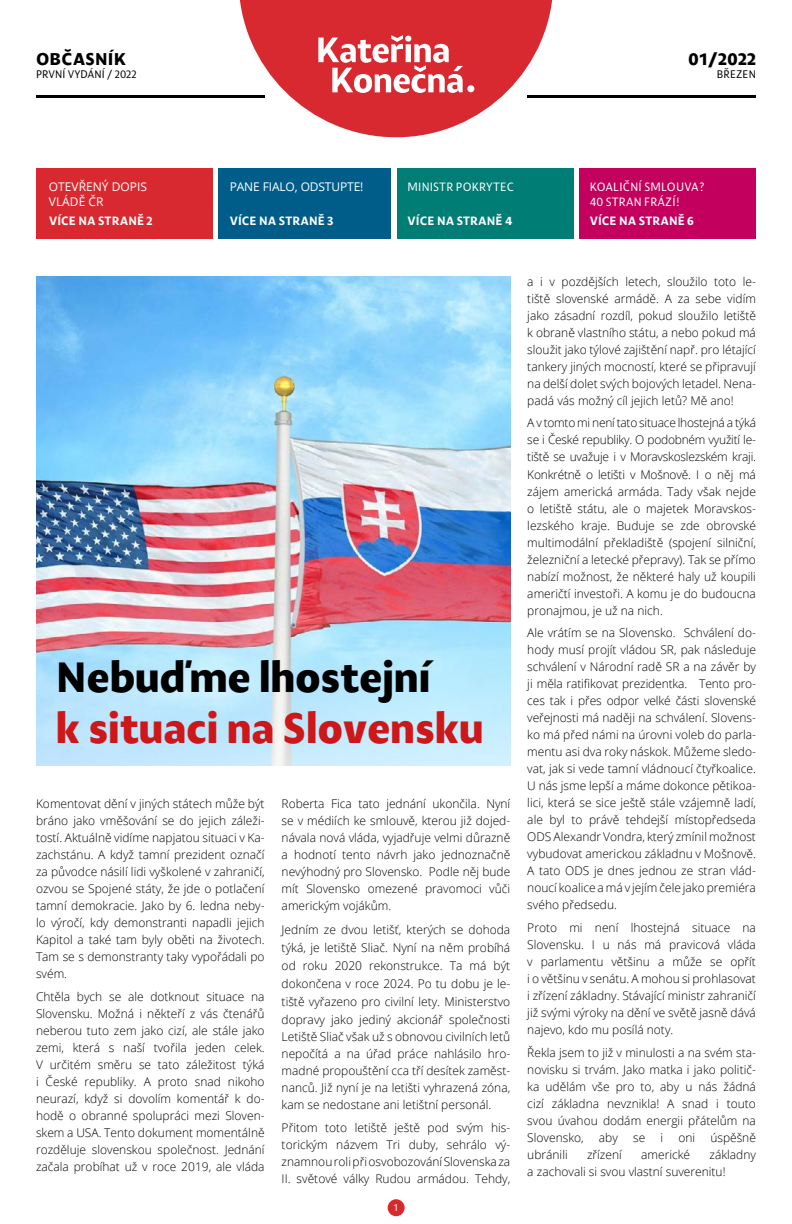
<style>
.page{position:relative;width:792px;height:1224px;background:#fff}
.page>*{position:absolute;margin:0;border:0;box-sizing:border-box;transform-origin:0 0}
.t1{font:900 42.2px "Modal";color:#cd1719}
.t2{font:900 42.2px "Modal";color:#000}
.t3{font:900 17px "Modal";letter-spacing:.01em;color:#000}
.t4{font:300 12px/17px "Open Sans";color:#000;text-align:justify}
.t5{font:700 12px "Modal";letter-spacing:.01em;color:#fff}
.t6{font:12px/14.4px "Modal";letter-spacing:.02em;color:#fff}
.t7{font:12px/14.4px "Open Sans";color:#fff}
.t8{font:11px "Modal";letter-spacing:.01em;color:#000}
.t9{font:10px "Modal";color:#fff}
</style>
<div class="page">
<div style="left:388px;top:1199px;width:17px;height:17px;background:#d82930;border-radius:50%"></div>
<hr style="left:36px;top:95px;width:229px;height:3px;background:#000">
<hr style="left:527px;top:95px;width:229px;height:3px;background:#000">
<div style="left:219px;top:168px;width:172px;height:70px;background:#005d89"></div>
<div style="left:580px;top:168px;width:176px;height:70px;background:#c3005d"></div>
<div style="left:36px;top:168px;width:176px;height:70px;background:#d82930"></div>
<div style="left:397px;top:168px;width:176px;height:70px;background:#007d75"></div>
<img style="left:36px;top:276px;width:474px;height:232px">
<img style="left:36px;top:508px;width:474px;height:258px">
<svg style="left:239px;top:0;width:314px;height:137px;fill:#d82930"></svg>
<div style="left:467px;top:85px;width:7px;height:7px;background:#fff;border-radius:50%"></div>
<svg style="left:318px;top:35px;width:145px;height:58px"></svg>
<h2 class="t3" style="left:36px;top:45px;width:91px">OBČASNÍK</h2>
<h2 class="t3" style="left:688px;top:45px;width:69px">01/2022</h2>
<p class="t8" style="left:36px;top:66px;width:102px">PRVNÍ VYDÁNÍ / 2022</p>
<p class="t8" style="left:717px;top:66px;width:40px">BŘEZEN</p>
<p class="t7" style="left:49px;top:179px;width:100px">OTEVŘENÝ DOPIS<br>VLÁDĚ ČR</p>
<p class="t5" style="left:49px;top:211px;width:105px">VÍCE NA STRANĚ 2</p>
<p class="t7" style="left:230px;top:179px;width:135px">PANE FIALO, ODSTUPTE!</p>
<p class="t5" style="left:230px;top:211px;width:105px">VÍCE NA STRANĚ 3</p>
<p class="t6" style="left:408px;top:179px;width:108px">MINISTR POKRYTEC</p>
<p class="t5" style="left:408px;top:211px;width:106px">VÍCE NA STRANĚ 4</p>
<p class="t6" style="left:590px;top:179px;width:117px">KOALIČNÍ SMLOUVA?<br>40 STRAN FRÁZÍ!</p>
<p class="t5" style="left:590px;top:211px;width:106px">VÍCE NA STRANĚ 6</p>
<h1 class="t2" style="left:56px;top:642px;width:376px">Nebuďme lhostejní</h1>
<h1 class="t1" style="left:56px;top:693px;width:430px">k situaci na Slovensku</h1>
<p class="t4" style="left:36px;top:795px;width:230px">Komentovat dění v jiných státech může být bráno jako vměšování se do jejich záleži&shy;tostí. Aktuálně vidíme napjatou situaci v Ka&shy;zachstánu. A když tamní prezident označí za původce násilí lidi vyškolené v zahraničí, ozvou se Spojené státy, že jde o potlačení tamní demokracie. Jako by 6. ledna neby&shy;lo výročí, kdy demonstranti napadli jejich Kapitol a také tam byly oběti na životech.<br>Tam se s demonstranty taky vypořádali po svém.</p>
<p class="t4" style="left:36px;top:988px;width:230px">Chtěla bych se ale dotknout situace na Slovensku. Možná i někteří z vás čtenářů neberou tuto zem jako cizí, ale stále jako zemi, která s naší tvořila jeden celek.<br>V určitém směru se tato záležitost týká i České republiky. A proto snad nikoho neurazí, když si dovolím komentář k do&shy;hodě o obranné spolupráci mezi Sloven&shy;skem a USA. Tento dokument momentálně rozděluje slovenskou společnost. Jednání začala probíhat už v roce 2019, ale vláda</p>
<p class="t4" style="left:282px;top:795px;width:230px">Roberta Fica tato jednání ukončila. Nyní se v médiích ke smlouvě, kterou již dojed&shy;návala nová vláda, vyjadřuje velmi důrazně a hodnotí tento návrh jako jednoznačně nevýhodný pro Slovensko. Podle něj bude mít Slovensko omezené pravomoci vůči americkým vojákům.</p>
<p class="t4" style="left:282px;top:921px;width:230px;line-height:17.5px">Jedním ze dvou letišť, kterých se dohoda týká, je letiště Sliač. Nyní na něm probíhá od roku 2020 rekonstrukce. Ta má být dokončena v roce 2024. Po tu dobu je le&shy;tiště vyřazeno pro civilní lety. Ministerstvo dopravy jako jediný akcionář společnosti Letiště Sliač však už s obnovou civilních letů nepočítá a na úřad práce nahlásilo hro&shy;madné propouštění cca tří desítek zaměst&shy;nanců. Již nyní je na letišti vyhrazená zóna, kam se nedostane ani letištní personál.</p>
<p class="t4" style="left:282px;top:1119px;width:230px">Přitom toto letiště ještě pod svým his&shy;torickým názvem Tri duby, sehrálo vý&shy;znamnou roli při osvobozování Slovenska za II. světové války Rudou armádou. Tehdy,</p>
<p class="t9" style="left:394px;top:1200px;width:5px">1</p>
<p class="t4" style="left:527px;top:273px;width:230px">a i v pozdějších letech, sloužilo toto le&shy;tiště slovenské armádě. A za sebe vidím jako zásadní rozdíl, pokud sloužilo letiště k obraně vlastního státu, a nebo pokud má sloužit jako týlové zajištění např. pro létající tankery jiných mocností, které se připravují na delší dolet svých bojových letadel. Nena&shy;padá vás možný cíl jejich letů? Mě ano!</p>
<p class="t4" style="left:527px;top:414px;width:230px">A v tomto mi není tato situace lhostejná a týká se i České republiky. O podobném využití le&shy;tiště se uvažuje i v Moravskoslezském kraji.<br>Konkrétně o letišti v Mošnově. I o něj má zájem americká armáda. Tady však nejde o letiště státu, ale o majetek Moravskos&shy;lezského kraje. Buduje se zde obrovské multimodální překladiště (spojení silniční, železniční a letecké přepravy). Tak se přímo nabízí možnost, že některé haly už koupili američtí investoři. A komu je do budoucna pronajmou, je už na nich.</p>
<p class="t4" style="left:527px;top:624px;width:230px">Ale vrátím se na Slovensko. Schválení do&shy;hody musí projít vládou SR, pak následuje schválení v Národní radě SR a na závěr by ji měla ratifikovat prezidentka. Tento pro&shy;ces tak i přes odpor velké části slovenské veřejnosti má naději na schválení. Slovens&shy;ko má před námi na úrovni voleb do parla&shy;mentu asi dva roky náskok. Můžeme sledo&shy;vat, jak si vede tamní vládnoucí čtyřkoalice.<br>U nás jsme lepší a máme dokonce pětikoa&shy;lici, která se sice ještě stále vzájemně ladí, ale byl to právě tehdejší místopředseda ODS Alexandr Vondra, který zmínil možnost vybudovat americkou základnu v Mošnově.<br>A tato ODS je dnes jednou ze stran vlád&shy;noucí koalice a má v jejím čele jako premiéra svého předsedu.</p>
<p class="t4" style="left:527px;top:919px;width:230px">Proto mi není lhostejná situace na Slovensku. I u nás má pravicová vláda v parlamentu většinu a může se opřít i o většinu v senátu. A mohou si prohlasovat i zřízení základny. Stávající ministr zahraničí již svými výroky na dění ve světě jasně dává najevo, kdo mu posílá noty.</p>
<p class="t4" style="left:527px;top:1043px;width:230px">Řekla jsem to již v minulosti a na svém sta&shy;novisku si trvám. Jako matka i jako politič&shy;ka udělám vše pro to, aby u nás žádná cizí základna nevznikla! A snad i touto svou úvahou dodám energii přátelům na Slovensko,</p>
<p class="t4" style="left:599px;top:1128px;width:21px">aby</p>
<p class="t4" style="left:633px;top:1128px;width:14px">se</p>
<p class="t4" style="left:660px;top:1128px;width:4px">i</p>
<p class="t4" style="left:678px;top:1128px;width:18px">oni</p>
<p class="t4" style="left:710px;top:1128px;width:47px">úspěšně</p>
<p class="t4" style="left:527px;top:1145px;width:230px;text-indent:182px">základny a zachovali si svou vlastní suverenitu!</p>
<p class="t4" style="left:527px;top:1145px;width:42px">ubránili</p>
<p class="t4" style="left:587px;top:1145px;width:36px">zřízení</p>
<p class="t4" style="left:641px;top:1145px;width:51px">americké</p>
</div>
